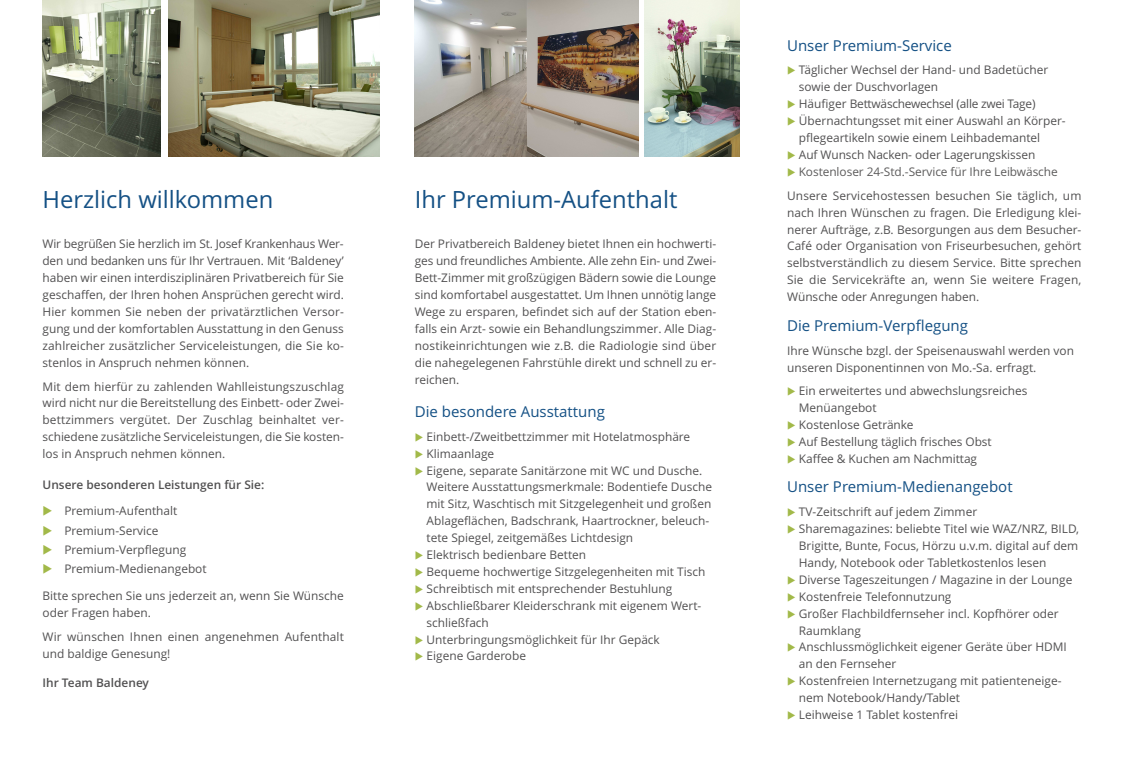
<style>
.page{position:relative;width:1124px;height:759px;background:#fff}
.page>*{position:absolute;margin:0;border:0;box-sizing:border-box;transform-origin:0 0}
.t1{font:23.75px "Open Sans";color:#155185}
.t2{font:15px "Open Sans";color:#155185}
.t3{font:11.88px/16.9px "Open Sans";color:#525152}
.t4{font:11.88px/24px "Open Sans";letter-spacing:.01em;color:#5d5c5c}
.t5{font:600 11.88px "Open Sans";color:#525152}
.t6{font:11.88px "Open Sans";letter-spacing:-.02em;color:#525152}
.s1{color:#a2b949}
.s2{color:#525152}
</style>
<div class="page">
<img style="left:415px;top:0;width:223px;height:157px">
<img style="left:644px;top:1px;width:95px;height:156px">
<img style="left:43px;top:0;width:118px;height:157px">
<img style="left:169px;top:0;width:210px;height:157px">
<h1 class="t1" style="left:43px;top:185px;width:232px">Herzlich willkommen</h1>
<p class="t3" style="left:43px;top:236px;width:303px;text-align:justify">Wir begrüßen Sie herzlich im St. Josef Krankenhaus Wer&shy;den und bedanken uns für Ihr Vertrauen. Mit ‘Baldeney’ haben wir einen interdisziplinären Privatbereich für Sie geschaffen, der Ihren hohen Ansprüchen gerecht wird.<br>Hier kommen Sie neben der privatärztlichen Versor&shy;gung und der komfortablen Ausstattung in den Genuss zahlreicher zusätzlicher Serviceleistungen, die Sie ko&shy;stenlos in Anspruch nehmen können.</p>
<p class="t3" style="left:43px;top:378px;width:303px;text-align:justify">Mit dem hierfür zu zahlenden Wahlleistungszuschlag wird nicht nur die Bereitstellung des Einbett- oder Zwei&shy;bettzimmers vergütet. Der Zuschlag beinhaltet ver&shy;schiedene zusätzliche Serviceleistungen, die Sie kosten&shy;los in Anspruch nehmen können.</p>
<p class="t5" style="left:43px;top:478px;width:223px">Unsere besonderen Leistungen für Sie:</p>
<p class="t3" style="left:43px;top:502px;width:136px"><span class="s1">◆</span> Premium-Aufenthalt</p>
<p class="t3" style="left:43px;top:522px;width:117px"><span class="s1">◆</span> Premium-Service</p>
<p class="t3" style="left:43px;top:541px;width:145px"><span class="s1">◆</span> Premium-Verpflegung</p>
<p class="t3" style="left:43px;top:560px;width:166px"><span class="s1">◆</span> Premium-Medienangebot</p>
<p class="t3" style="left:43px;top:587px;width:303px">Bitte sprechen Sie uns jederzeit an, wenn Sie Wünsche oder Fragen haben.</p>
<p class="t3" style="left:43px;top:628px;width:303px">Wir wünschen Ihnen einen angenehmen Aufenthalt und baldige Genesung!</p>
<p class="t5" style="left:43px;top:675px;width:108px">Ihr Team Baldeney</p>
<h1 class="t1" style="left:415px;top:185px;width:264px">Ihr Premium-Aufenthalt</h1>
<p class="t3" style="left:415px;top:236px;width:303px;text-align:justify">Der Privatbereich Baldeney bietet Ihnen ein hochwerti&shy;ges und freundliches Ambiente. Alle zehn Ein- und Zwei-Bett-Zimmer mit großzügigen Bädern sowie die Lounge sind komfortabel ausgestattet. Um Ihnen unnötig lange Wege zu ersparen, befindet sich auf der Station eben&shy;falls ein Arzt- sowie ein Behandlungszimmer. Alle Diag&shy;nostikeinrichtungen wie z.B. die Radiologie sind über die nahegelegenen Fahrstühle direkt und schnell zu er&shy;reichen.</p>
<p class="t2" style="left:415px;top:402px;width:191px">Die besondere Ausstattung</p>
<p class="t3" style="left:415px;top:428px;width:277px"><span class="s1">◆</span> Einbett-/Zweitbettzimmer mit Hotelatmosphäre</p>
<p class="t3" style="left:415px;top:445px;width:81px"><span class="s1">◆</span> Klimaanlage</p>
<p class="t3" style="left:426px;top:462px;width:287px;text-indent:-12px"><span class="s1">◆</span> Eigene, separate Sanitärzone mit WC und Dusche.<br>Weitere Ausstattungsmerkmale: Bodentiefe Dusche mit Sitz, Waschtisch mit Sitzgelegenheit und großen Ablageflächen, Badschrank, Haartrockner, beleuch&shy;tete Spiegel, zeitgemäßes Lichtdesign</p>
<p class="t3" style="left:415px;top:546px;width:173px"><span class="s1">◆</span> Elektrisch bedienbare Betten</p>
<p class="t3" style="left:415px;top:563px;width:292px"><span class="s1">◆</span> Bequeme hochwertige Sitzgelegenheiten mit Tisch</p>
<p class="t3" style="left:415px;top:580px;width:259px"><span class="s1">◆</span> Schreibtisch mit entsprechender Bestuhlung</p>
<p class="t3" style="left:426px;top:597px;width:276px;text-indent:-12px"><span class="s1">◆</span> Abschließbarer Kleiderschrank mit eigenem Wert&shy;schließfach</p>
<p class="t3" style="left:415px;top:630px;width:246px"><span class="s1">◆</span> Unterbringungsmöglichkeit für Ihr Gepäck</p>
<p class="t3" style="left:415px;top:647px;width:113px"><span class="s1">◆</span> Eigene Garderobe</p>
<p class="t2" style="left:787px;top:37px;width:166px">Unser Premium-Service</p>
<p class="t3" style="left:798px;top:62px;width:251px;text-indent:-12px"><span class="s1">◆</span> Täglicher Wechsel der Hand- und Badetücher sowie der Duschvorlagen</p>
<p class="t6" style="left:787px;top:97px;width:250px"><span class="s1">◆</span> Häufiger Bettwäschewechsel (alle zwei Tage)</p>
<p class="t3" style="left:798px;top:113px;width:268px;text-indent:-12px"><span class="s1">◆</span> Übernachtungsset mit einer Auswahl an Körper&shy;pflegeartikeln sowie einem Leihbademantel</p>
<p class="t3" style="left:787px;top:146px;width:250px"><span class="s1">◆</span> Auf Wunsch Nacken- oder Lagerungskissen</p>
<p class="t4" style="left:787px;top:160px;width:296px"><span class="s1">◆</span> Kostenloser 24-Std.-Service für Ihre Leibwäsche<br><span class="s2">Unsere Servicehostessen besuchen Sie täglich, um</span></p>
<p class="t3" style="left:787px;top:204px;width:296px;text-align:justify">nach Ihren Wünschen zu fragen. Die Erledigung klei&shy;nerer Aufträge, z.B. Besorgungen aus dem Besucher-Café oder Organisation von Friseurbesuchen, gehört selbstverständlich zu diesem Service. Bitte sprechen Sie die Servicekräfte an, wenn Sie weitere Fragen, Wünsche oder Anregungen haben.</p>
<p class="t2" style="left:787px;top:317px;width:182px">Die Premium-Verpflegung</p>
<p class="t3" style="left:787px;top:342px;width:288px">Ihre Wünsche bzgl. der Speisenauswahl werden von unseren Disponentinnen von Mo.-Sa. erfragt.</p>
<p class="t3" style="left:798px;top:382px;width:230px;text-indent:-12px"><span class="s1">◆</span> Ein erweitertes und abwechslungsreiches<br>Menüangebot</p>
<p class="t3" style="left:787px;top:416px;width:128px"><span class="s1">◆</span> Kostenlose Getränke</p>
<p class="t3" style="left:787px;top:433px;width:206px"><span class="s1">◆</span> Auf Bestellung täglich frisches Obst</p>
<p class="t3" style="left:787px;top:450px;width:191px"><span class="s1">◆</span> Kaffee &amp; Kuchen am Nachmittag</p>
<p class="t2" style="left:787px;top:478px;width:227px">Unser Premium-Medienangebot</p>
<p class="t3" style="left:787px;top:503px;width:191px"><span class="s1">◆</span> TV-Zeitschrift auf jedem Zimmer</p>
<p class="t3" style="left:798px;top:520px;width:282px;text-align:justify;text-indent:-12px"><span class="s1">◆</span> Sharemagazines: beliebte Titel wie WAZ/NRZ, BILD, Brigitte, Bunte, Focus, Hörzu u.v.m. digital auf dem Handy, Notebook oder Tabletkostenlos lesen</p>
<p class="t3" style="left:787px;top:571px;width:287px"><span class="s1">◆</span> Diverse Tageszeitungen / Magazine in der Lounge</p>
<p class="t3" style="left:787px;top:588px;width:166px"><span class="s1">◆</span> Kostenfreie Telefonnutzung</p>
<p class="t3" style="left:798px;top:605px;width:261px;text-indent:-12px"><span class="s1">◆</span> Großer Flachbildfernseher incl. Kopfhörer oder<br>Raumklang</p>
<p class="t3" style="left:798px;top:638px;width:269px;text-indent:-12px"><span class="s1">◆</span> Anschlussmöglichkeit eigener Geräte über HDMI an den Fernseher</p>
<p class="t3" style="left:798px;top:672px;width:264px;text-indent:-12px"><span class="s1">◆</span> Kostenfreien Internetzugang mit patienteneige&shy;nem Notebook/Handy/Tablet</p>
<p class="t3" style="left:787px;top:706px;width:172px"><span class="s1">◆</span> Leihweise 1 Tablet kostenfrei</p>
</div>
